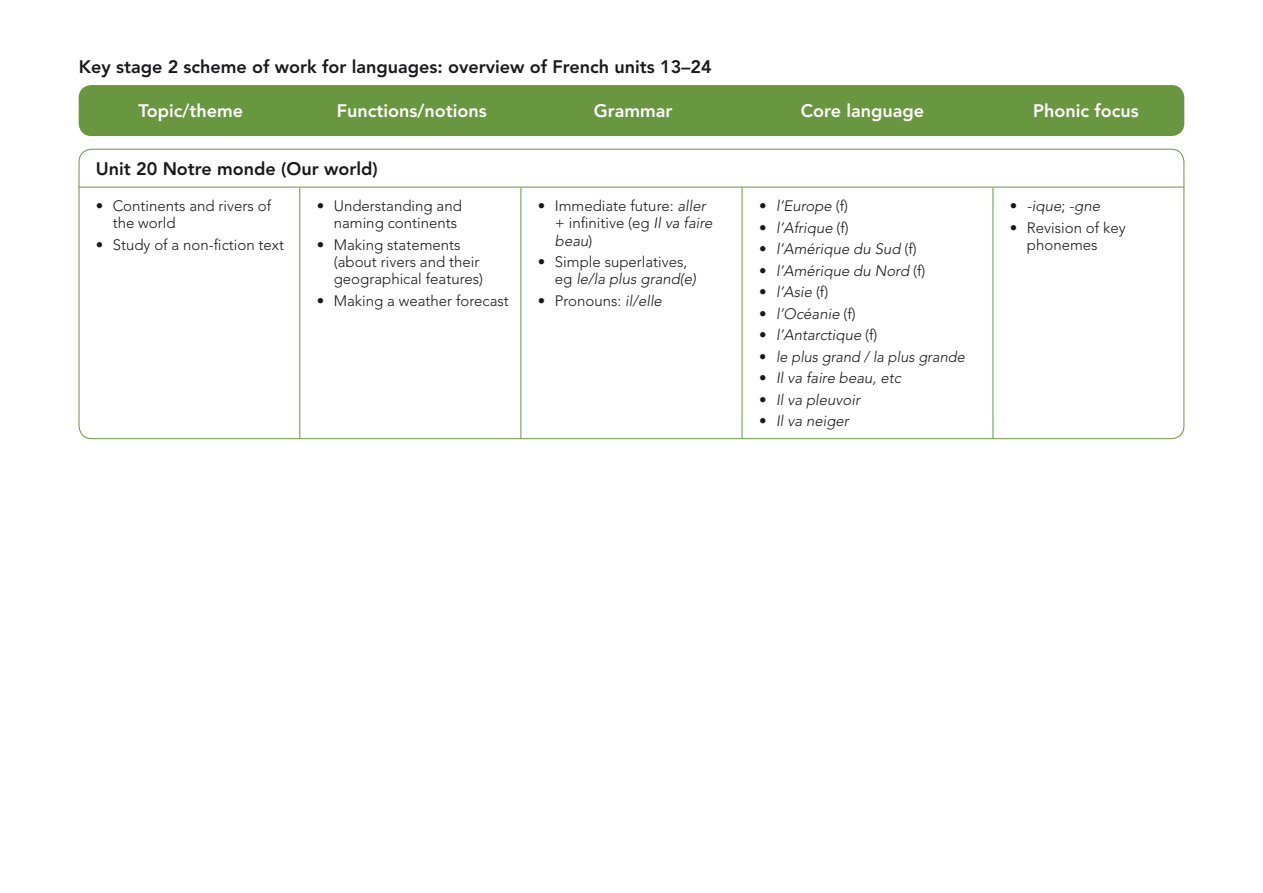
<style>
.page{position:relative;width:1263px;height:893px;background:#fff}
.page>*{position:absolute;margin:0;border:0;box-sizing:border-box;transform-origin:0 0}
.t1{font:800 18px "Avenir LT Std";color:#1a181b}
.t2{font:800 18px "Avenir LT Std";color:#fff}
.t3{font:300 15px/17.2px "Avenir LT Std";color:#1a181b}
.t4{font:italic 300 15px "Avenir LT Std";color:#1a181b}
.s1{font-style:italic}
.s2{font-style:normal}
</style>
<div class="page">
<div style="left:79px;top:85px;width:1105px;height:51px;background:#69973f;border-radius:13px"></div>
<hr style="left:79px;top:187px;width:221px;height:1px;background:#69973f">
<hr style="left:300px;top:187px;width:221px;height:1px;background:#69973f">
<hr style="left:299px;top:187px;width:1px;height:252px;background:#69973f">
<hr style="left:521px;top:187px;width:221px;height:1px;background:#69973f">
<hr style="left:520px;top:187px;width:1px;height:252px;background:#69973f">
<hr style="left:742px;top:187px;width:251px;height:1px;background:#69973f">
<hr style="left:742px;top:187px;width:1px;height:252px;background:#69973f">
<hr style="left:993px;top:187px;width:191px;height:1px;background:#69973f">
<hr style="left:992px;top:187px;width:1px;height:252px;background:#69973f">
<svg style="left:94px;top:149px;width:418px;height:178px"></svg>
<div style="left:316px;top:296px;width:9px;height:9px;border:3px solid #fff;border-radius:50%"></div>
<div style="left:537px;top:202px;width:9px;height:8px;border:3px solid #fff;border-radius:50%"></div>
<div style="left:537px;top:258px;width:9px;height:8px;border:3px solid #fff;border-radius:50%"></div>
<div style="left:537px;top:296px;width:9px;height:9px;border:3px solid #fff;border-radius:50%"></div>
<div style="left:759px;top:202px;width:8px;height:8px;border:3px solid #fff;border-radius:50%"></div>
<div style="left:759px;top:223px;width:8px;height:9px;border:3px solid #fff;border-radius:50%"></div>
<div style="left:759px;top:245px;width:8px;height:8px;border:3px solid #fff;border-radius:50%"></div>
<div style="left:759px;top:266px;width:8px;height:9px;border:3px solid #fff;border-radius:50%"></div>
<div style="left:759px;top:288px;width:8px;height:8px;border:3px solid #fff;border-radius:50%"></div>
<div style="left:759px;top:309px;width:8px;height:9px;border:3px solid #fff;border-radius:50%"></div>
<div style="left:759px;top:331px;width:8px;height:8px;border:3px solid #fff;border-radius:50%"></div>
<div style="left:759px;top:352px;width:8px;height:9px;border:3px solid #fff;border-radius:50%"></div>
<div style="left:759px;top:374px;width:8px;height:8px;border:3px solid #fff;border-radius:50%"></div>
<div style="left:759px;top:395px;width:8px;height:9px;border:3px solid #fff;border-radius:50%"></div>
<svg style="left:774px;top:186px;width:194px;height:254px"></svg>
<div style="left:759px;top:417px;width:8px;height:8px;border:3px solid #fff;border-radius:50%"></div>
<div style="left:1009px;top:202px;width:9px;height:8px;border:3px solid #fff;border-radius:50%"></div>
<div style="left:1009px;top:223px;width:9px;height:9px;border:3px solid #fff;border-radius:50%"></div>
<p class="t1" style="left:79px;top:56px;width:635px">Key stage 2 scheme of work for languages: overview of French units 13–24</p>
<p class="t2" style="left:138px;top:100px;width:106px">Topic/theme</p>
<p class="t2" style="left:337px;top:100px;width:151px">Functions/notions</p>
<p class="t2" style="left:594px;top:100px;width:80px">Grammar</p>
<p class="t2" style="left:801px;top:100px;width:125px">Core language</p>
<p class="t2" style="left:1033px;top:100px;width:107px">Phonic focus</p>
<p class="t1" style="left:96px;top:158px;width:284px">Unit 20 Notre monde (Our world)</p>
<p class="t3" style="left:113px;top:197px;width:160px;text-indent:-17px">• Continents and rivers of the world</p>
<p class="t3" style="left:96px;top:236px;width:190px">• Study of a non-fiction text</p>
<p class="t3" style="left:334px;top:197px;width:130px;text-indent:-17px">• Understanding and naming continents</p>
<p class="t3" style="left:334px;top:236px;width:151px;text-indent:-17px">• Making statements (about rivers and their geographical features)</p>
<p class="t3" style="left:317px;top:292px;width:194px">• Making a weather forecast</p>
<p class="t3" style="left:555px;top:197px;width:159px;text-indent:-17px">• Immediate future: <span class="s1">aller </span>+ infinitive (eg <span class="s1">Il va faire beau</span>)</p>
<p class="t3" style="left:555px;top:253px;width:143px;text-indent:-17px">• Simple superlatives, eg <span class="s1">le/la plus grand(e)</span></p>
<p class="t3" style="left:538px;top:292px;width:126px">• Pronouns: <span class="s1">il/elle</span></p>
<p class="t4" style="left:759px;top:197px;width:91px"><span class="s2">•</span> l’Europe <span class="s2">(f)</span></p>
<p class="t4" style="left:759px;top:219px;width:91px"><span class="s2">•</span> l’Afrique <span class="s2">(f)</span></p>
<p class="t4" style="left:759px;top:240px;width:159px"><span class="s2">•</span> l’Amérique du Sud <span class="s2">(f)</span></p>
<p class="t4" style="left:759px;top:262px;width:168px"><span class="s2">•</span> l’Amérique du Nord <span class="s2">(f)</span></p>
<p class="t4" style="left:759px;top:283px;width:71px"><span class="s2">•</span> l’Asie <span class="s2">(f)</span></p>
<p class="t4" style="left:759px;top:305px;width:98px"><span class="s2">•</span> l’Océanie <span class="s2">(f)</span></p>
<p class="t4" style="left:759px;top:326px;width:120px"><span class="s2">•</span> l’Antarctique <span class="s2">(f)</span></p>
<p class="t4" style="left:759px;top:348px;width:207px"><span class="s2">•</span> le plus grand / la plus grande</p>
<p class="t4" style="left:759px;top:369px;width:143px"><span class="s2">•</span> Il va faire beau, etc</p>
<p class="t4" style="left:759px;top:391px;width:102px"><span class="s2">•</span> Il va pleuvoir</p>
<p class="t4" style="left:759px;top:412px;width:91px"><span class="s2">•</span> Il va neiger</p>
<p class="t4" style="left:1010px;top:197px;width:92px"><span class="s2">•</span> -ique<span class="s2">;</span> -gne</p>
<p class="t3" style="left:1027px;top:219px;width:100px;text-indent:-17px">• Revision of key phonemes</p>
</div>
